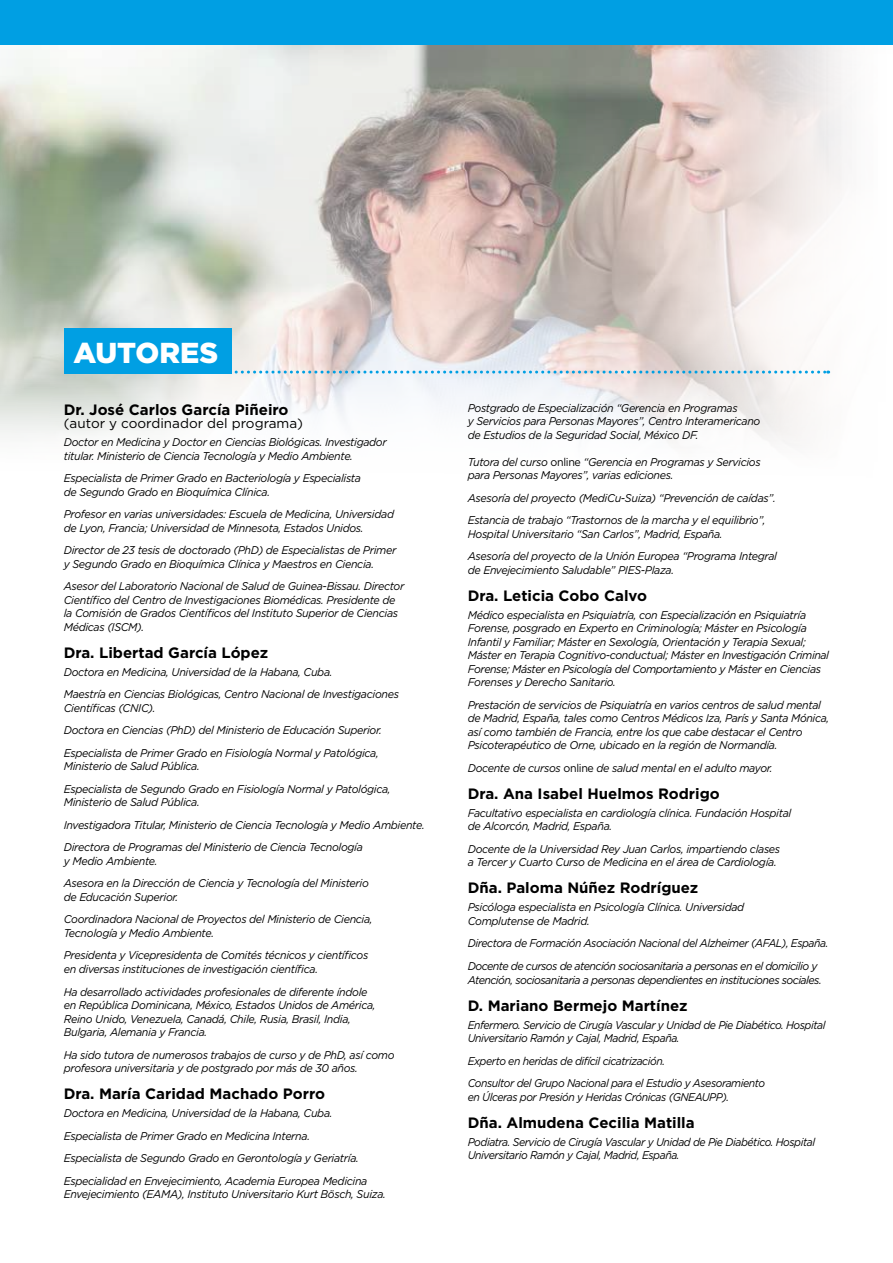
<style>
.page{position:relative;width:893px;height:1263px;background:#fff}
.page>*{position:absolute;margin:0;border:0;box-sizing:border-box;transform-origin:0 0}
.t1{font:900 28.8px "Gotham";color:#fff}
.t2{font:700 15px "Gotham";color:#000}
.t3{font:13.5px "Gotham";color:#000}
.t4{font:italic 11.25px/13.5px "Gotham";letter-spacing:-.03em;color:#000;scale:.95 1}
.t5{font:italic 11.25px/13.5px "Gotham";letter-spacing:-.03em;color:#000;scale:.93 1}
.t6{font:italic 11.25px/22.5px "Gotham";letter-spacing:-.05em;color:#000;scale:.93 1}
.t7{font:italic 11.25px "Gotham";letter-spacing:-.05em;color:#000;scale:.95 1}
.s1{font-style:normal}
</style>
<div class="page">
<img style="left:0;top:44px;width:893px;height:400px">
<div style="left:0;top:0;width:893px;height:44px;background:#009fe3"></div>
<svg style="left:232px;top:371px;width:597px;height:3px;background:#99cde5"></svg>
<div style="left:64px;top:328px;width:168px;height:46px;background:#009fe3"></div>
<h1 class="t1" style="left:73px;top:332px;width:146px">AUTORES</h1>
<h2 class="t2" style="left:64px;top:400px;width:226px">Dr. José Carlos García Piñeiro</h2>
<p class="t3" style="left:64px;top:415px;width:241px">(autor y coordinador del programa)</p>
<p class="t4" style="left:64px;top:435px;width:341px">Doctor en Medicina y Doctor en Ciencias Biológicas. Investigador titular. Ministerio de Ciencia Tecnología y Medio Ambiente.</p>
<p class="t4" style="left:64px;top:471px;width:314px">Especialista de Primer Grado en Bacteriología y Especialista de Segundo Grado en Bioquímica Clínica.</p>
<p class="t4" style="left:64px;top:507px;width:349px">Profesor en varias universidades: Escuela de Medicina, Universidad de Lyon, Francia; Universidad de Minnesota, Estados Unidos.</p>
<p class="t4" style="left:64px;top:543px;width:352px">Director de 23 tesis de doctorado (PhD) de Especialistas de Primer y Segundo Grado en Bioquímica Clínica y Maestros en Ciencia.</p>
<p class="t4" style="left:64px;top:579px;width:360px">Asesor del Laboratorio Nacional de Salud de Guinea-Bissau. Director Científico del Centro de Investigaciones Biomédicas. Presidente de la Comisión de Grados Científicos del Instituto Superior de Ciencias Médicas (ISCM).</p>
<h2 class="t2" style="left:64px;top:643px;width:206px">Dra. Libertad García López</h2>
<p class="t4" style="left:64px;top:660px;width:354px;line-height:22.5px">Doctora en Medicina, Universidad de la Habana, Cuba.<br>Maestría en Ciencias Biológicas, Centro Nacional de Investigaciones</p>
<p class="t4" style="left:64px;top:696px;width:336px;line-height:22.5px">Científicas (CNIC).<br>Doctora en Ciencias (PhD) del Ministerio de Educación Superior.<br>Especialista de Primer Grado en Fisiología Normal y Patológica,</p>
<p class="t4" style="left:64px;top:755px;width:346px;line-height:22.5px">Ministerio de Salud Pública.<br>Especialista de Segundo Grado en Fisiología Normal y Patológica,</p>
<p class="t4" style="left:64px;top:791px;width:381px;line-height:22.5px">Ministerio de Salud Pública.<br>Investigadora Titular, Ministerio de Ciencia Tecnología y Medio Ambiente.<br>Directora de Programas del Ministerio de Ciencia Tecnología</p>
<p class="t4" style="left:64px;top:849px;width:323px;line-height:22.5px">y Medio Ambiente.<br>Asesora en la Dirección de Ciencia y Tecnología del Ministerio</p>
<p class="t4" style="left:64px;top:885px;width:327px;line-height:22.5px">de Educación Superior.<br>Coordinadora Nacional de Proyectos del Ministerio de Ciencia,</p>
<p class="t4" style="left:64px;top:921px;width:322px;line-height:22.5px">Tecnología y Medio Ambiente.<br>Presidenta y Vicepresidenta de Comités técnicos y científicos</p>
<p class="t4" style="left:64px;top:957px;width:321px;line-height:22.5px">en diversas instituciones de investigación científica.<br>Ha desarrollado actividades profesionales de diferente índole</p>
<p class="t4" style="left:64px;top:998px;width:330px">en República Dominicana, México, Estados Unidos de América,<br>Reino Unido, Venezuela, Canadá, Chile, Rusia, Brasil, India,<br>Bulgaria, Alemania y Francia.</p>
<p class="t4" style="left:64px;top:1047px;width:350px">Ha sido tutora de numerosos trabajos de curso y de PhD, así como profesora universitaria y de postgrado por más de 30 años.</p>
<h2 class="t2" style="left:64px;top:1084px;width:263px">Dra. María Caridad Machado Porro</h2>
<p class="t4" style="left:64px;top:1101px;width:321px;line-height:22.5px">Doctora en Medicina, Universidad de la Habana, Cuba.<br>Especialista de Primer Grado en Medicina Interna.<br>Especialista de Segundo Grado en Gerontología y Geriatría.<br>Especialidad en Envejecimiento, Academia Europea Medicina</p>
<p class="t4" style="left:64px;top:1187px;width:341px">Envejecimiento (EAMA), Instituto Universitario Kurt Bösch, Suiza.</p>
<p class="t4" style="left:468px;top:401px;width:310px">Postgrado de Especialización “Gerencia en Programas<br>y Servicios para Personas Mayores”, Centro Interamericano de Estudios de la Seguridad Social, México DF.</p>
<p class="t4" style="left:468px;top:455px;width:310px">Tutora del curso <span class="s1">online</span> “Gerencia en Programas y Servicios para Personas Mayores”, varias ediciones.</p>
<p class="t4" style="left:468px;top:486px;width:326px;line-height:22.5px">Asesoría del proyecto (MediCu-Suiza) “Prevención de caídas”.<br>Estancia de trabajo “Trastornos de la marcha y el equilibrio”,</p>
<p class="t4" style="left:468px;top:522px;width:327px;line-height:22.5px">Hospital Universitario “San Carlos”, Madrid, España.<br>Asesoría del proyecto de la Unión Europea “Programa Integral</p>
<p class="t4" style="left:468px;top:563px;width:219px">de Envejecimiento Saludable” PIES-Plaza.</p>
<h2 class="t2" style="left:468px;top:586px;width:181px">Dra. Leticia Cobo Calvo</h2>
<p class="t4" style="left:468px;top:608px;width:382px">Médico especialista en Psiquiatría, con Especialización en Psiquiatría Forense, posgrado en Experto en Criminología; Máster en Psicología Infantil y Familiar; Máster en Sexología, Orientación y Terapia Sexual; Máster en Terapia Cognitivo-conductual; Máster en Investigación Criminal Forense; Máster en Psicología del Comportamiento y Máster en Ciencias Forenses y Derecho Sanitario.</p>
<p class="t4" style="left:468px;top:698px;width:382px">Prestación de servicios de Psiquiatría en varios centros de salud mental de Madrid, España, tales como Centros Médicos Iza, París y Santa Mónica, así como también de Francia, entre los que cabe destacar el Centro Psicoterapéutico de Orne, ubicado en la región de Normandía.</p>
<p class="t4" style="left:468px;top:761px;width:322px">Docente de cursos <span class="s1">online</span> de salud mental en el adulto mayor.</p>
<h2 class="t2" style="left:468px;top:784px;width:254px">Dra. Ana Isabel Huelmos Rodrigo</h2>
<p class="t4" style="left:468px;top:806px;width:342px">Facultativo especialista en cardiología clínica. Fundación Hospital de Alcorcón, Madrid, España.</p>
<p class="t4" style="left:468px;top:842px;width:330px">Docente de la Universidad Rey Juan Carlos, impartiendo clases a Tercer y Cuarto Curso de Medicina en el área de Cardiología.</p>
<h2 class="t2" style="left:468px;top:878px;width:232px">Dña. Paloma Núñez Rodríguez</h2>
<p class="t4" style="left:468px;top:900px;width:293px">Psicóloga especialista en Psicología Clínica. Universidad<br>Complutense de Madrid.</p>
<p class="t6" style="left:468px;top:932px;width:389px">Directora de Formación Asociación Nacional del Alzheimer (AFAL), España.<br>Docente de cursos de atención sociosanitaria a personas en el domicilio y</p>
<p class="t7" style="left:468px;top:972px;width:374px">Atención, sociosanitaria a personas dependientes en instituciones sociales.</p>
<h2 class="t2" style="left:468px;top:995px;width:221px">D. Mariano Bermejo Martínez</h2>
<p class="t5" style="left:468px;top:1017px;width:386px">Enfermero. Servicio de Cirugía Vascular y Unidad de Pie Diabético. Hospital<br>Universitario Ramón y Cajal, Madrid, España.</p>
<p class="t5" style="left:468px;top:1049px;width:321px;line-height:22.5px">Experto en heridas de difícil cicatrización.<br>Consultor del Grupo Nacional para el Estudio y Asesoramiento</p>
<p class="t5" style="left:468px;top:1089px;width:283px">en Úlceras por Presión y Heridas Crónicas (GNEAUPP).</p>
<h2 class="t2" style="left:468px;top:1112px;width:228px">Dña. Almudena Cecilia Matilla</h2>
<p class="t5" style="left:468px;top:1134px;width:375px">Podiatra. Servicio de Cirugía Vascular y Unidad de Pie Diabético. Hospital<br>Universitario Ramón y Cajal, Madrid, España.</p>
</div>
